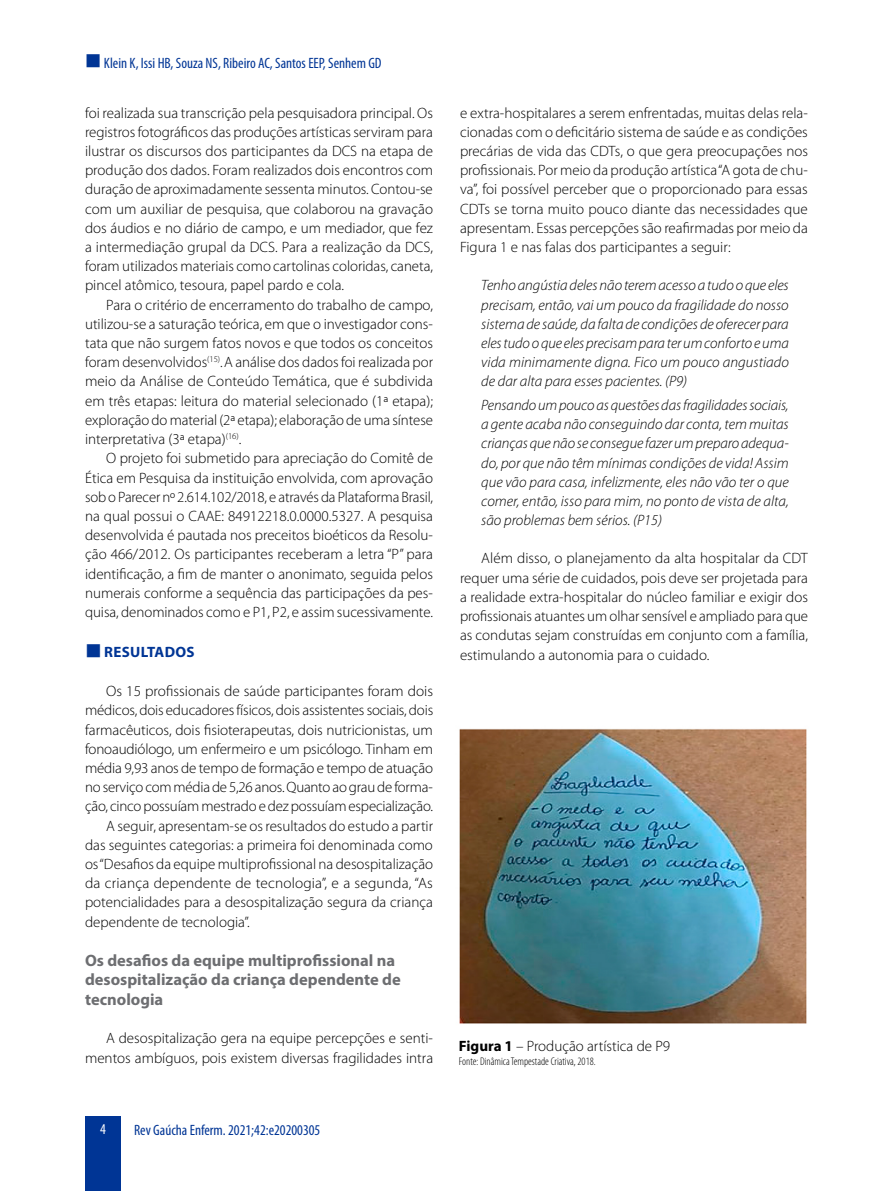
<style>
.page{position:relative;width:893px;height:1191px;background:#fff}
.page>*{position:absolute;margin:0;border:0;box-sizing:border-box;transform-origin:0 0}
.SUBSEÇÃO{font:700 16.5px/19.5px "Myriad Pro";color:#6d6e71}
.MIOLO-PT{font:300 15px/19.2px "Myriad Pro";color:#000;text-align:justify}
.CITAÇÃO-PT{font:italic 300 15px/19.2px "Myriad Pro";color:#000;text-align:justify}
.t1{font:condensed 15px "Myriad Pro";color:#003595}
.Titulo_quadro_figura{font:300 15px "Myriad Pro";color:#000}
.t2{font:700 15px "Myriad Pro";letter-spacing:.02em;color:#003595}
.t3{font:condensed 15px "Myriad Pro";color:#fff}
.Fonte_quadro_figura{font:300 condensed 11.25px "Myriad Pro";color:#000}
.s1{font-weight:700}
</style>
<div class="page">
<div style="left:85px;top:1116px;width:36px;height:75px;background:#003595"></div>
<img style="left:459px;top:729px;width:348px;height:295px">
<p class="t1" style="left:104px;top:54px;width:279px">Klein K, Issi HB, Souza NS, Ribeiro AC, Santos EEP, Senhem GD</p>
<p class="MIOLO-PT" style="left:85px;top:103px;width:350px">foi realizada sua transcrição pela pesquisadora principal. Os registros fotográficos das produções artísticas serviram para ilustrar os discursos dos participantes da DCS na etapa de produção dos dados. Foram realizados dois encontros com duração de aproximadamente sessenta minutos. Contou-se com um auxiliar de pesquisa, que colaborou na gravação dos áudios e no diário de campo, e um mediador, que fez a intermediação grupal da DCS. Para a realização da DCS, foram utilizados materiais como cartolinas coloridas, caneta, pincel atômico, tesoura, papel pardo e cola.</p>
<p class="MIOLO-PT" style="left:85px;top:295px;width:350px;text-indent:21px">Para o critério de encerramento do trabalho de campo, utilizou-se a saturação teórica, em que o investigador cons&shy;tata que não surgem fatos novos e que todos os conceitos foram desenvolvidos<sup>(15)</sup>.A análise dos dados foi realizada por meio da Análise de Conteúdo Temática, que é subdivida em três etapas: leitura do material selecionado (1ª etapa); exploração do material (2ª etapa); elaboração de uma síntese interpretativa (3ª etapa)<sup>(16)</sup>.</p>
<p class="MIOLO-PT" style="left:85px;top:448px;width:350px;text-indent:21px">O projeto foi submetido para apreciação do Comitê de Ética em Pesquisa da instituição envolvida, com aprovação sob o Parecer nº 2.614.102/2018, e através da Plataforma Brasil, na qual possui o CAAE: 84912218.0.0000.5327. A pesquisa desenvolvida é pautada nos preceitos bioéticos da Resolu&shy;ção 466/2012. Os participantes receberam a letra “P” para identificação, a fim de manter o anonimato, seguida pelos numerais conforme a sequência das participações da pes&shy;quisa, denominados como e P1, P2, e assim sucessivamente.</p>
<p class="t2" style="left:104px;top:642px;width:92px">RESULTADOS</p>
<p class="MIOLO-PT" style="left:85px;top:681px;width:350px;text-indent:21px">Os 15 profissionais de saúde participantes foram dois médicos, dois educadores físicos, dois assistentes sociais, dois farmacêuticos, dois fisioterapeutas, dois nutricionistas, um fonoaudiólogo, um enfermeiro e um psicólogo. Tinham em média 9,93 anos de tempo de formação e tempo de atuação no serviço com média de 5,26 anos. Quanto ao grau de forma&shy;ção, cinco possuíam mestrado e dez possuíam especialização.</p>
<p class="MIOLO-PT" style="left:85px;top:816px;width:350px;text-indent:21px">A seguir, apresentam-se os resultados do estudo a partir das seguintes categorias: a primeira foi denominada como os “Desafios da equipe multiprofissional na desospitalização da criança dependente de tecnologia”, e a segunda, “As potencialidades para a desospitalização segura da criança dependente de tecnologia”.</p>
<p class="SUBSEÇÃO" style="left:85px;top:950px;width:317px">Os desafios da equipe multiprofissional na desospitalização da criança dependente de tecnologia</p>
<p class="MIOLO-PT" style="left:85px;top:1028px;width:350px;text-align:right">A desospitalização gera na equipe percepções e senti&shy;mentos ambíguos, pois existem diversas fragilidades intra</p>
<p class="t3" style="left:100px;top:1120px;width:7px">4</p>
<p class="t1" style="left:134px;top:1121px;width:188px">Rev Gaúcha Enferm. 2021;42:e20200305</p>
<p class="MIOLO-PT" style="left:460px;top:103px;width:350px">e extra-hospitalares a serem enfrentadas, muitas delas rela&shy;cionadas com o deficitário sistema de saúde e as condições precárias de vida das CDTs, o que gera preocupações nos profissionais. Por meio da produção artística “A gota de chu&shy;va”, foi possível perceber que o proporcionado para essas CDTs se torna muito pouco diante das necessidades que apresentam. Essas percepções são reafirmadas por meio da Figura 1 e nas falas dos participantes a seguir:</p>
<p class="CITAÇÃO-PT" style="left:481px;top:276px;width:309px">Tenho angústia deles não terem acesso a tudo o que eles precisam, então, vai um pouco da fragilidade do nosso sistema de saúde, da falta de condições de oferecer para eles tudo o que eles precisam para ter um conforto e uma vida minimamente digna. Fico um pouco angustiado de dar alta para esses pacientes. (P9)</p>
<p class="CITAÇÃO-PT" style="left:481px;top:395px;width:309px">Pensando um pouco as questões das fragilidades sociais, a gente acaba não conseguindo dar conta, tem muitas crianças que não se consegue fazer um preparo adequa&shy;do, por que não têm mínimas condições de vida! Assim que vão para casa, infelizmente, eles não vão ter o que comer, então, isso para mim, no ponto de vista de alta, são problemas bem sérios. (P15)</p>
<p class="MIOLO-PT" style="left:460px;top:549px;width:350px;text-indent:21px">Além disso, o planejamento da alta hospitalar da CDT requer uma série de cuidados, pois deve ser projetada para a realidade extra-hospitalar do núcleo familiar e exigir dos profissionais atuantes um olhar sensível e ampliado para que as condutas sejam construídas em conjunto com a família, estimulando a autonomia para o cuidado.</p>
<p class="Titulo_quadro_figura" style="left:459px;top:1037px;width:213px"><span class="s1">Figura 1</span> – Produção artística de P9</p>
<p class="Fonte_quadro_figura" style="left:459px;top:1054px;width:138px">Fonte: Dinâmica Tempestade Criativa, 2018.</p>
</div>
